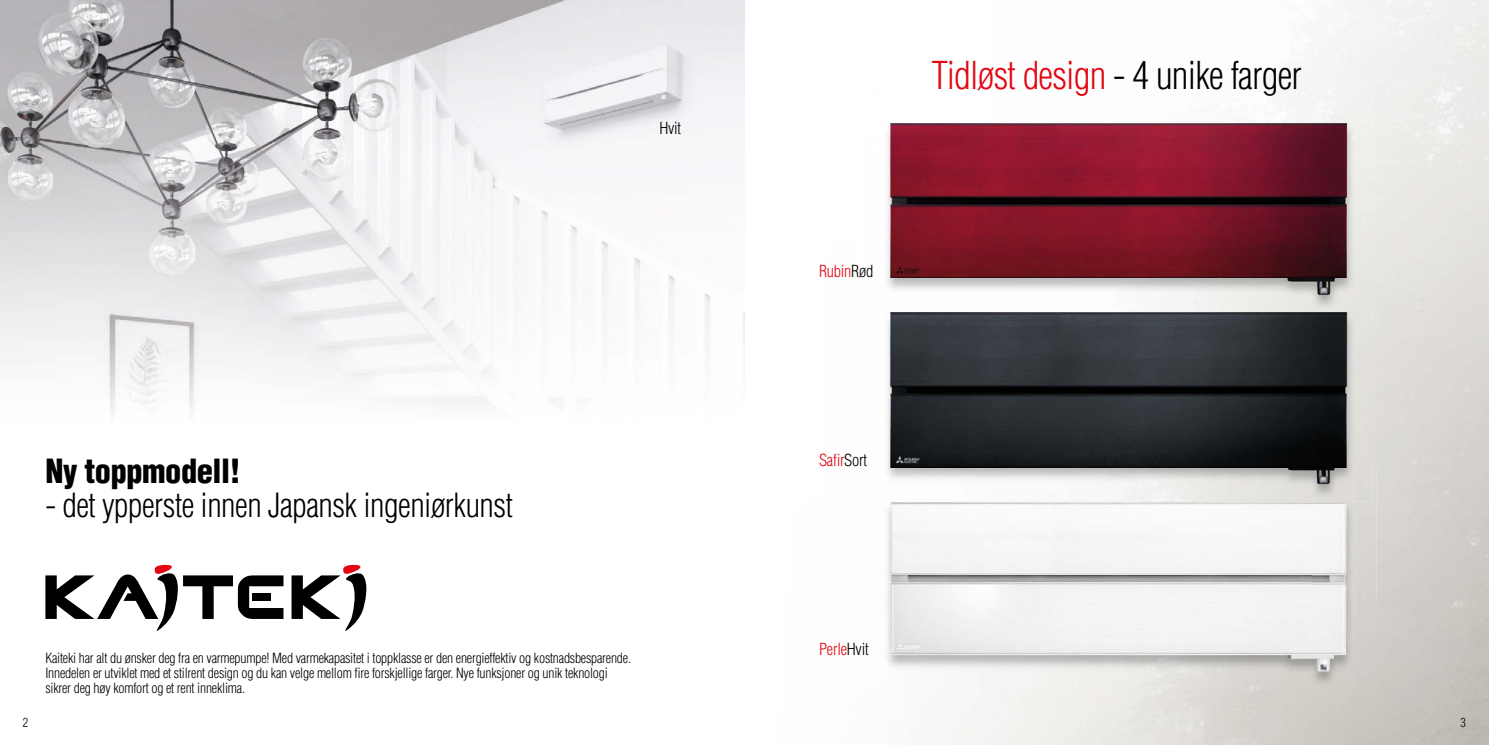
<style>
.page{position:relative;width:1489px;height:745px;background:#fff}
.page>*{position:absolute;margin:0;border:0;box-sizing:border-box;transform-origin:0 0}
.t1{font:300 condensed 37.5px "Helvetica";letter-spacing:-.02em;color:#e30613}
.t2{font:300 condensed 32.5px "Helvetica";letter-spacing:-.015em;color:#000}
.t3{font:900 condensed 32.5px "Helvetica";letter-spacing:-.015em;color:#000}
.t4{font:300 condensed 16.25px "Helvetica";letter-spacing:-.015em;color:#e30613}
.t5{font:300 condensed 16.25px "Helvetica";color:#000}
.t6{font:300 condensed 13.75px/15px "Helvetica";letter-spacing:-.015em;color:#000}
.t7{font:300 condensed 12.5px "Helvetica";color:#000}
.s1{color:#000}
</style>
<div class="page">
<img style="left:744px;top:0;width:1px;height:129px">
<img style="left:1192px;top:61px;width:109px;height:33px">
<img style="left:0;top:0;width:744px;height:631px">
<svg style="left:45px;top:564px;width:238px;height:66px"></svg>
<svg style="left:291px;top:564px;width:79px;height:66px"></svg>
<div style="left:1243px;top:94px;width:128px;height:42px;background:#f5f5f5"></div>
<div style="left:1355px;top:136px;width:16px;height:170px;background:#ebebe6"></div>
<img style="left:1077px;top:94px;width:10px;height:2px">
<img style="left:1243px;top:94px;width:58px;height:2px">
<img style="left:887px;top:123px;width:468px;height:155px">
<div style="left:1355px;top:323px;width:16px;height:145px;background:#e0dfda"></div>
<img style="left:1163px;top:306px;width:192px;height:3px">
<img style="left:887px;top:278px;width:468px;height:28px">
<img style="left:887px;top:312px;width:468px;height:186px">
<img style="left:876px;top:501px;width:478px;height:186px">
<div style="left:1354px;top:468px;width:22px;height:218px;background:#d6d3ce"></div>
<img style="left:887px;top:468px;width:59px;height:30px">
<img style="left:1286px;top:468px;width:85px;height:33px">
<p class="t5" style="left:659px;top:118px;width:23px">Hvit</p>
<h2 class="t3" style="left:45px;top:450px;width:196px">Ny toppmodell!</h2>
<h2 class="t2" style="left:45px;top:484px;width:469px">- det ypperste innen Japansk ingeniørkunst</h2>
<p class="t6" style="left:45px;top:650px;width:587px">Kaiteki har alt du ønsker deg fra en varmepumpe! Med varmekapasitet i toppklasse er den energieffektiv og kostnadsbesparende.<br>Innedelen er utviklet med et stilrent design og du kan velge mellom fire forskjellige farger. Nye funksjoner og unik teknologi sikrer deg høy komfort og et rent inneklima.</p>
<h1 class="t1" style="left:931px;top:52px;width:372px">Tidløst design <span class="s1">- 4 unike farger</span></h1>
<p class="t4" style="left:819px;top:261px;width:56px">Rubin<span class="s1">Rød</span></p>
<p class="t4" style="left:819px;top:450px;width:49px">Safir<span class="s1">Sort</span></p>
<p class="t4" style="left:819px;top:638px;width:51px">Perle<span class="s1">Hvit</span></p>
<p class="t7" style="left:23px;top:713px;width:7px">2</p>
<p class="t7" style="left:1460px;top:713px;width:7px">3</p>
</div>
